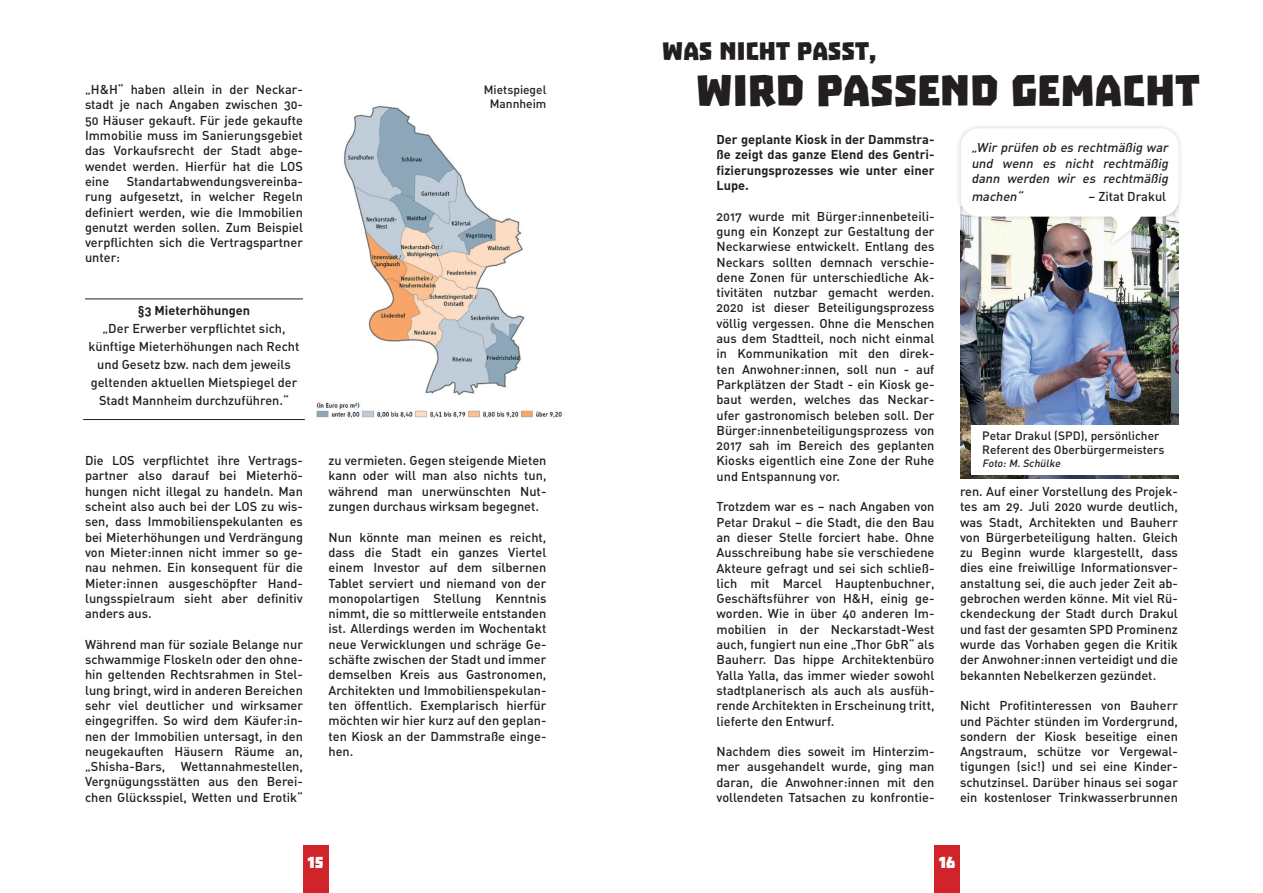
<style>
.page{position:relative;width:1263px;height:893px;background:#fff}
.page>*{position:absolute;margin:0;border:0;box-sizing:border-box;transform-origin:0 0}
.t1{font:49.5px "Troika";color:#231f20}
.t2{font:28.5px "Troika";color:#231f20}
.t3{font:18px "Troika";color:#fff}
.t4{font:12.75px/15.3px "DIN Medium Alternate";color:#231f20;text-align:justify}
.t5{font:12.75px/15.3px "DIN Bold Alternate";color:#231f20;text-align:justify}
.t6{font:italic 12.75px/15.3px "DIN Medium Alternate";color:#231f20;text-align:justify}
.t7{font:12px/14.4px "DIN Medium Alternate";color:#231f20;text-align:center}
.t8{font:italic 10.5px "DIN Medium Alternate";color:#231f20}
</style>
<div class="page">
<img style="left:316px;top:105px;width:246px;height:313px">
<hr style="left:85px;top:299px;width:218px;height:1px;background:#231f20">
<hr style="left:83px;top:419px;width:222px;height:1px;background:#231f20">
<img style="left:961px;top:249px;width:218px;height:229px">
<div style="left:956px;top:124px;width:227px;height:125px;background:#231f20;opacity:.18"></div>
<svg style="left:961px;top:128px;width:218px;height:117px"></svg>
<div style="left:972px;top:425px;width:211px;height:50px;background:#fff"></div>
<div style="left:303px;top:845px;width:25px;height:48px;background:#d1232a"></div>
<div style="left:934px;top:845px;width:26px;height:48px;background:#d1232a"></div>
<p class="t4" style="left:85px;top:81px;width:219px">„H&amp;H“ haben allein in der Neckar&shy;stadt je nach Angaben zwischen 30- 50 Häuser gekauft. Für jede gekaufte Immobilie muss im Sanierungsgebiet das Vorkaufsrecht der Stadt abge&shy;wendet werden. Hierfür hat die LOS eine</p>
<p class="t4" style="left:85px;top:173px;width:219px;text-indent:42px">Standartabwendungsvereinba&shy;rung aufgesetzt, in welcher Regeln definiert werden, wie die Immobilien genutzt werden sollen. Zum Beispiel verpflichten sich die Vertragspartner unter:</p>
<p class="t5" style="left:138px;top:302px;width:114px">§3 Mieterhöhungen</p>
<p class="t4" style="left:88px;top:319px;width:213px;line-height:18px;text-align:center">„Der Erwerber verpflichtet sich, künftige Mieterhöhungen nach Recht und Gesetz bzw. nach dem jeweils geltenden aktuellen Mietspiegel der Stadt Mannheim durchzuführen.“</p>
<p class="t4" style="left:85px;top:452px;width:219px">Die LOS verpflichtet ihre Vertrags&shy;partner also darauf bei Mieterhö&shy;hungen nicht illegal zu handeln. Man scheint also auch bei der LOS zu wis&shy;sen, dass Immobilienspekulanten es bei Mieterhöhungen und Verdrängung von Mieter:innen nicht immer so ge&shy;nau nehmen. Ein konsequent für die Mieter:innen ausgeschöpfter Hand&shy;lungsspielraum sieht aber definitiv anders aus.</p>
<p class="t4" style="left:85px;top:636px;width:219px">Während man für soziale Belange nur schwammige Floskeln oder den ohne&shy;hin geltenden Rechtsrahmen in Stel&shy;lung bringt, wird in anderen Bereichen sehr viel deutlicher und wirksamer eingegriffen. So wird dem Käufer:in&shy;nen der Immobilien untersagt, in den neugekauften Häusern Räume an, „Shisha-Bars, Wettannahmestellen, Vergnügungsstätten aus den Berei&shy;chen Glücksspiel, Wetten und Erotik“</p>
<p class="t7" style="left:484px;top:82px;width:64px">Mietspiegel<br>Mannheim</p>
<p class="t4" style="left:328px;top:452px;width:219px">zu vermieten. Gegen steigende Mieten kann oder will man also nichts tun, während man unerwünschten Nut&shy;zungen durchaus wirksam begegnet.</p>
<p class="t4" style="left:328px;top:529px;width:219px">Nun könnte man meinen es reicht, dass die Stadt ein ganzes Viertel einem Investor auf dem silbernen Tablet serviert und niemand von der monopolartigen Stellung Kenntnis nimmt, die so mittlerweile entstanden ist. Allerdings werden im Wochentakt neue Verwicklungen und schräge Ge&shy;schäfte zwischen der Stadt und immer demselben Kreis aus Gastronomen, Architekten und Immobilienspekulan&shy;ten öffentlich. Exemplarisch hierfür möchten wir hier kurz auf den geplan&shy;ten Kiosk an der Dammstraße einge&shy;hen.</p>
<h2 class="t2" style="left:662px;top:35px;width:215px">WAS NICHT PASST,</h2>
<h1 class="t1" style="left:696px;top:62px;width:505px">WIRD PASSEND GEMACHT</h1>
<p class="t6" style="left:971px;top:140px;width:201px">„Wir prüfen ob es rechtmäßig war und wenn es nicht rechtmäßig dann werden wir es rechtmäßig</p>
<p class="t6" style="left:971px;top:188px;width:56px">machen“</p>
<p class="t4" style="left:1088px;top:189px;width:79px">– Zitat Drakul</p>
<p class="t5" style="left:716px;top:131px;width:219px">Der geplante Kiosk in der Dammstra&shy;ße zeigt das ganze Elend des Gentri&shy;fizierungsprozesses wie unter einer Lupe.</p>
<p class="t4" style="left:716px;top:208px;width:219px">2017 wurde mit Bürger:innenbeteili&shy;gung ein Konzept zur Gestaltung der Neckarwiese entwickelt. Entlang des Neckars sollten demnach verschie&shy;dene Zonen für unterschiedliche Ak&shy;tivitäten nutzbar gemacht werden.<br>2020 ist dieser Beteiligungsprozess völlig vergessen. Ohne die Menschen aus dem Stadtteil, noch nicht einmal in Kommunikation mit den direk&shy;ten Anwohner:innen, soll nun - auf Parkplätzen der Stadt - ein Kiosk ge&shy;baut werden, welches das Neckar&shy;ufer gastronomisch beleben soll. Der Bürger:innenbeteiligungsprozess von 2017 sah im Bereich des geplanten Kiosks eigentlich eine Zone der Ruhe und Entspannung vor.</p>
<p class="t4" style="left:716px;top:499px;width:219px">Trotzdem war es – nach Angaben von Petar Drakul – die Stadt, die den Bau an dieser Stelle forciert habe. Ohne Ausschreibung habe sie verschiedene Akteure gefragt und sei sich schließ&shy;lich mit Marcel Hauptenbuchner, Geschäftsführer von H&amp;H, einig ge&shy;worden. Wie in über 40 anderen Im&shy;mobilien in der Neckarstadt-West auch, fungiert nun eine „Thor GbR“ als Bauherr. Das hippe Architektenbüro Yalla Yalla, das immer wieder sowohl stadtplanerisch als auch als ausfüh&shy;rende Architekten in Erscheinung tritt, lieferte den Entwurf.</p>
<p class="t4" style="left:716px;top:743px;width:219px">Nachdem dies soweit im Hinterzim&shy;mer ausgehandelt wurde, ging man daran, die Anwohner:innen mit den vollendeten Tatsachen zu konfrontie-</p>
<p class="t7" style="left:982px;top:428px;width:184px;text-align:left">Petar Drakul (SPD), persönlicher<br>Referent des Oberbürgermeisters</p>
<p class="t8" style="left:982px;top:456px;width:82px">Foto:M.Schülke</p>
<p class="t4" style="left:960px;top:483px;width:219px">ren. Auf einer Vorstellung des Projek&shy;tes am 29. Juli 2020 wurde deutlich, was Stadt, Architekten und Bauherr von Bürgerbeteiligung halten. Gleich zu Beginn wurde klargestellt, dass dies eine freiwillige Informationsver&shy;anstaltung sei, die auch jeder Zeit ab&shy;gebrochen werden könne. Mit viel Rü&shy;ckendeckung der Stadt durch Drakul und fast der gesamten SPD Prominenz wurde das Vorhaben gegen die Kritik der Anwohner:innen verteidigt und die bekannten Nebelkerzen gezündet.</p>
<p class="t4" style="left:960px;top:697px;width:219px">Nicht Profitinteressen von Bauherr und Pächter stünden im Vordergrund, sondern der Kiosk beseitige einen Angstraum, schütze vor Vergewal&shy;tigungen (sic!) und sei eine Kinder&shy;schutzinsel. Darüber hinaus sei sogar ein kostenloser Trinkwasserbrunnen</p>
<h3 class="t3" style="left:308px;top:852px;width:18px">15</h3>
<h3 class="t3" style="left:939px;top:852px;width:18px">16</h3>
</div>
